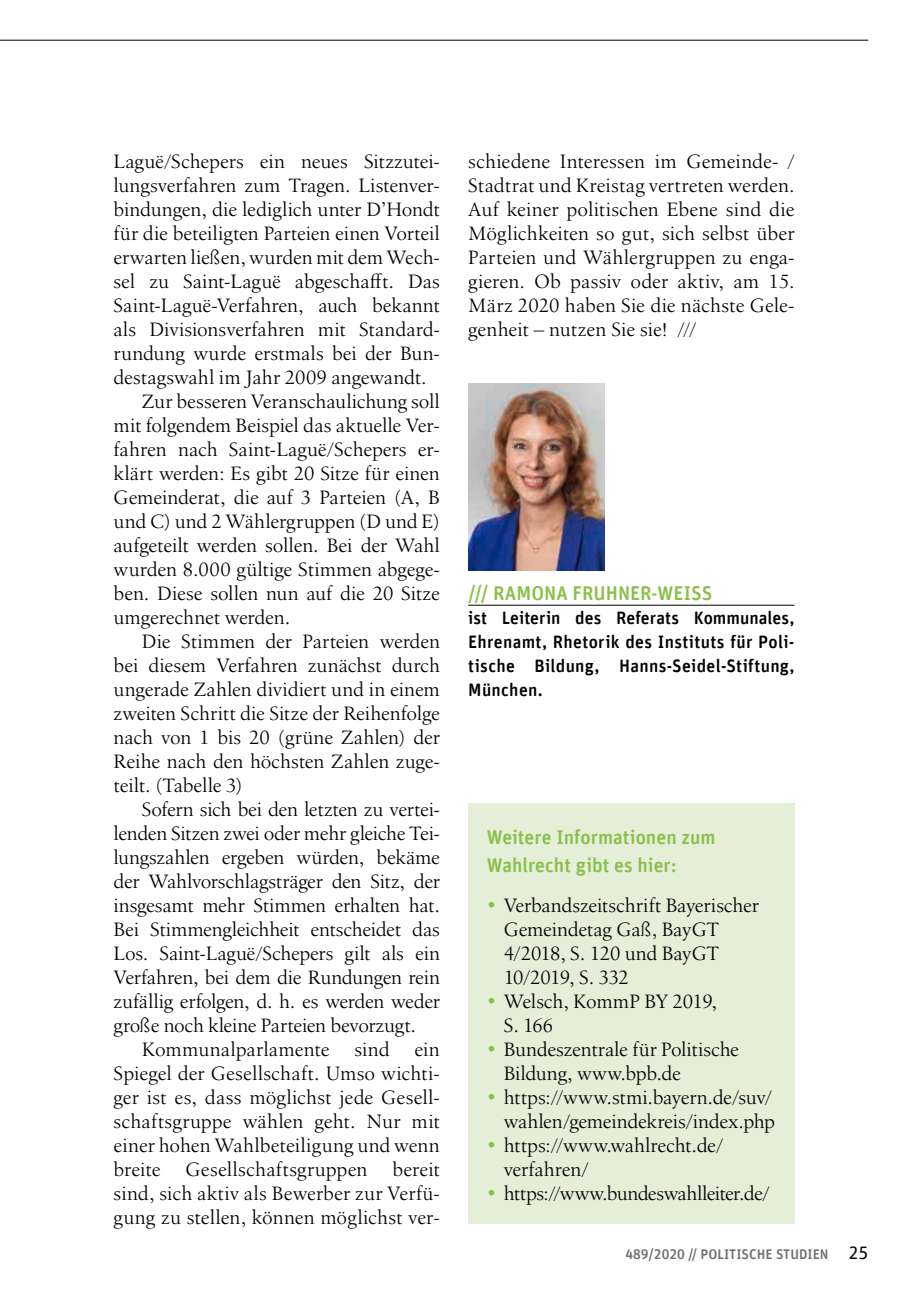
<style>
.page{position:relative;width:908px;height:1304px;background:#fff}
.page>*{position:absolute;margin:0;border:0;box-sizing:border-box;transform-origin:0 0}
.t1{font:20px/24px "Birka LT Pro";color:#000}
.t2{font:500 20px/28px "Unit Rounded Offc";color:#89bf4a}
.t3{font:20px "Birka LT Pro";letter-spacing:-.025em;color:#000}
.t4{font:500 18px/24px "Unit Rounded Offc";letter-spacing:.015em;color:#000;text-align:justify}
.t5{font:500 14px "Unit Rounded Offc";color:#6f6f6e}
.s1{color:#89bf4a}
.s2{font-weight:400;font-size:18px;color:#000}
</style>
<div class="page">
<hr style="left:0;top:40px;width:867px;height:1px;background:#000">
<div style="left:468px;top:803px;width:326px;height:420px;background:#e5eed7"></div>
<hr style="left:468px;top:605px;width:326px;height:1px;background:#000">
<img style="left:468px;top:383px;width:136px;height:187px">
<p class="t1" style="left:113px;top:149px;width:327px">Laguë/Schepers ein neues Sitzzutei-</p>
<p class="t1" style="left:113px;top:173px;width:327px">lungsverfahren zum Tragen. Listenver-</p>
<p class="t1" style="left:113px;top:197px;width:328px">bindungen, die lediglich unter D’Hondt</p>
<p class="t1" style="left:113px;top:221px;width:328px">für die beteiligten Parteien einen Vorteil</p>
<p class="t1" style="left:113px;top:245px;width:327px">erwarten ließen, wurden mit dem Wech-</p>
<p class="t1" style="left:113px;top:269px;width:327px">sel zu Saint-Laguë abgeschafft. Das</p>
<p class="t1" style="left:113px;top:293px;width:328px">Saint-Laguë-Verfahren, auch bekannt</p>
<p class="t1" style="left:113px;top:317px;width:327px">als Divisionsverfahren mit Standard-</p>
<p class="t1" style="left:113px;top:341px;width:327px">rundung wurde erstmals bei der Bun-</p>
<p class="t1" style="left:113px;top:365px;width:314px">destagswahl im Jahr 2009 angewandt.</p>
<p class="t1" style="left:142px;top:389px;width:299px">Zur besseren Veranschaulichung soll</p>
<p class="t1" style="left:113px;top:413px;width:327px">mit folgendem Beispiel das aktuelle Ver-</p>
<p class="t1" style="left:113px;top:437px;width:327px">fahren nach Saint-Laguë/Schepers er-</p>
<p class="t1" style="left:113px;top:461px;width:327px">klärt werden: Es gibt 20 Sitze für einen</p>
<p class="t1" style="left:113px;top:485px;width:327px">Gemeinderat, die auf 3 Parteien (A, B</p>
<p class="t1" style="left:113px;top:509px;width:328px">und C) und 2 Wählergruppen (D und E)</p>
<p class="t1" style="left:113px;top:533px;width:328px">aufgeteilt werden sollen. Bei der Wahl</p>
<p class="t1" style="left:113px;top:557px;width:327px">wurden 8.000 gültige Stimmen abgege-</p>
<p class="t1" style="left:113px;top:581px;width:327px">ben. Diese sollen nun auf die 20 Sitze</p>
<p class="t1" style="left:113px;top:605px;width:178px">umgerechnet werden.</p>
<p class="t1" style="left:142px;top:629px;width:299px">Die Stimmen der Parteien werden</p>
<p class="t1" style="left:113px;top:653px;width:328px">bei diesem Verfahren zunächst durch</p>
<p class="t1" style="left:113px;top:677px;width:327px">ungerade Zahlen dividiert und in einem</p>
<p class="t1" style="left:113px;top:701px;width:327px">zweiten Schritt die Sitze der Reihenfolge</p>
<p class="t1" style="left:113px;top:725px;width:328px">nach von 1 bis 20 (grüne Zahlen) der</p>
<p class="t1" style="left:113px;top:749px;width:327px">Reihe nach den höchsten Zahlen zuge-</p>
<p class="t1" style="left:113px;top:773px;width:130px">teilt. (Tabelle 3)</p>
<p class="t1" style="left:142px;top:797px;width:299px">Sofern sich bei den letzten zu vertei-</p>
<p class="t1" style="left:113px;top:821px;width:327px">lenden Sitzen zwei oder mehr gleiche Tei-</p>
<p class="t1" style="left:113px;top:845px;width:327px">lungszahlen ergeben würden, bekäme</p>
<p class="t1" style="left:113px;top:869px;width:328px">der Wahlvorschlagsträger den Sitz, der</p>
<p class="t1" style="left:113px;top:893px;width:327px">insgesamt mehr Stimmen erhalten hat.</p>
<p class="t1" style="left:113px;top:917px;width:328px">Bei Stimmengleichheit entscheidet das</p>
<p class="t1" style="left:113px;top:941px;width:327px">Los. Saint-Laguë/Schepers gilt als ein</p>
<p class="t1" style="left:113px;top:965px;width:328px">Verfahren, bei dem die Rundungen rein</p>
<p class="t1" style="left:113px;top:989px;width:328px">zufällig erfolgen, d. h. es werden weder</p>
<p class="t1" style="left:113px;top:1013px;width:304px">große noch kleine Parteien bevorzugt.</p>
<p class="t1" style="left:142px;top:1037px;width:299px">Kommunalparlamente sind ein</p>
<p class="t1" style="left:113px;top:1061px;width:327px">Spiegel der Gesellschaft. Umso wichti-</p>
<p class="t1" style="left:113px;top:1085px;width:327px">ger ist es, dass möglichst jede Gesell-</p>
<p class="t1" style="left:113px;top:1109px;width:327px">schaftsgruppe wählen geht. Nur mit</p>
<p class="t1" style="left:113px;top:1133px;width:327px">einer hohen Wahlbeteiligung und wenn</p>
<p class="t1" style="left:113px;top:1157px;width:48px">breite</p>
<p class="t1" style="left:185px;top:1157px;width:183px">Gesellschaftsgruppen</p>
<p class="t1" style="left:113px;top:1157px;width:327px;text-align:justify;text-indent:279px">bereit sind, sich aktiv als Bewerber zur Verfü&shy;gung zu stellen, können möglichst ver-</p>
<p class="t1" style="left:468px;top:149px;width:327px;text-align:justify">schiedene Interessen im Gemeinde- / Stadtrat und Kreistag vertreten werden.<br>Auf keiner politischen Ebene sind die Möglichkeiten so gut, sich selbst über Parteien und Wählergruppen zu enga&shy;gieren. Ob passiv oder aktiv, am 15.<br>März 2020 haben Sie die nächste Gele&shy;genheit – nutzen Sie sie! ///</p>
<p class="t2" style="left:468px;top:579px;width:246px">/// RAMONA FRUHNER-WEISS</p>
<p class="t4" style="left:468px;top:606px;width:327px">ist Leiterin des Referats Kommunales, Ehrenamt, Rhetorik des Instituts für Poli&shy;tische Bildung, Hanns-Seidel-Stiftung, München.</p>
<p class="t2" style="left:486px;top:823px;width:230px">Weitere Informationen zum<br>Wahlrecht gibt es hier:</p>
<p class="t1" style="left:503px;top:893px;width:256px;text-indent:-17px"><span class="s1">•</span> Verbandszeitschrift Bayerischer<br>Gemeindetag Gaß, BayGT<br>4/2018, S. 120 und BayGT<br>10/2019, S. 332</p>
<p class="t1" style="left:503px;top:989px;width:215px;text-indent:-17px"><span class="s1">•</span> Welsch, KommP BY 2019,<br>S. 166</p>
<p class="t1" style="left:503px;top:1037px;width:237px;text-indent:-17px"><span class="s1">•</span> Bundeszentrale für Politische<br>Bildung, www.bpb.de</p>
<p class="t1" style="left:486px;top:1085px;width:290px;text-align:right"><span class="s1">•</span> https://www.stmi.bayern.de/suv/ wahlen/gemeindekreis/index.php</p>
<p class="t1" style="left:503px;top:1133px;width:221px;text-indent:-17px"><span class="s1">•</span> https://www.wahlrecht.de/ verfahren/</p>
<p class="t3" style="left:486px;top:1182px;width:284px"><span class="s1">•</span> https://www.bundeswahlleiter.de/</p>
<p class="t5" style="left:625px;top:1246px;width:244px">489/2020 // POLITISCHE STUDIEN <span class="s2">25</span></p>
</div>
